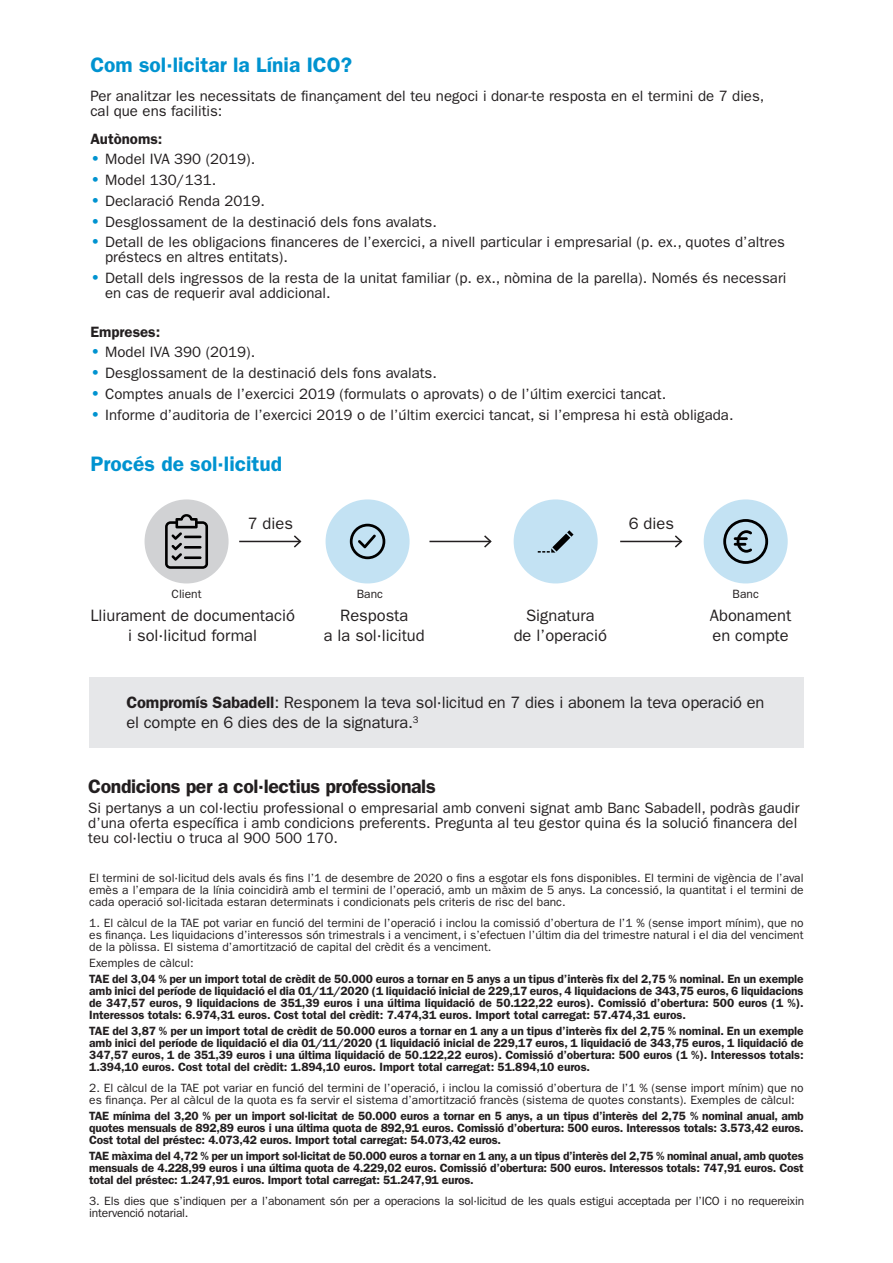
<style>
.page{position:relative;width:893px;height:1263px;background:#fff}
.page>*{position:absolute;margin:0;border:0;box-sizing:border-box;transform-origin:0 0}
.t1{font:600 21px "ITC Franklin Gothic Std";color:#0093d0}
.t2{font:600 19.5px "ITC Franklin Gothic Std";letter-spacing:-.02em;color:#231f20}
.t3{font:16.5px/19.8px "ITC Franklin Gothic Std";color:#231f20;text-align:center}
.t4{font:15px/15px "ITC Franklin Gothic Std";color:#231f20}
.t5{font:600 15px "ITC Franklin Gothic Std";color:#231f20}
.t6{font:600 12px/12px "ITC Franklin Gothic Std";letter-spacing:-.01em;color:#231f20;text-align:justify}
.t7{font:12px/12px "ITC Franklin Gothic Std";color:#231f20;text-align:justify}
.s1{font-weight:600;font-size:16.5px;color:#0093d0}
.s2{font-weight:600}
</style>
<div class="page">
<div style="left:89px;top:677px;width:715px;height:71px;background:#e6e7e9"></div>
<div style="left:145px;top:499px;width:84px;height:84px;background:#d1d2d4;border-radius:50%"></div>
<svg style="left:165px;top:514px;width:43px;height:55px"></svg>
<div style="left:326px;top:499px;width:84px;height:84px;background:#c3e2f3;border-radius:50%"></div>
<svg style="left:350px;top:524px;width:35px;height:35px"></svg>
<div style="left:704px;top:499px;width:84px;height:84px;background:#c3e2f3;border-radius:50%"></div>
<svg style="left:723px;top:519px;width:45px;height:45px"></svg>
<hr style="left:239px;top:541px;width:61px;height:1px;background:#231f20">
<svg style="left:292px;top:535px;width:10px;height:13px"></svg>
<hr style="left:620px;top:541px;width:61px;height:1px;background:#231f20">
<svg style="left:673px;top:535px;width:10px;height:13px"></svg>
<hr style="left:429px;top:541px;width:62px;height:1px;background:#231f20">
<svg style="left:482px;top:535px;width:10px;height:13px"></svg>
<div style="left:514px;top:499px;width:84px;height:84px;background:#c3e2f3;border-radius:50%"></div>
<svg style="left:538px;top:530px;width:35px;height:23px"></svg>
<h1 class="t1" style="left:90px;top:52px;width:263px">Com sol·licitar la Línia ICO?</h1>
<p class="t4" style="left:90px;top:88px;width:675px">Per analitzar les necessitats de finançament del teu negoci i donar-te resposta en el termini de 7 dies, cal que ens facilitis:</p>
<p class="t5" style="left:90px;top:130px;width:73px">Autònoms:</p>
<p class="t4" style="left:90px;top:152px;width:166px"><span class="s1">•</span> Model IVA 390 (2019).</p>
<p class="t4" style="left:90px;top:173px;width:127px"><span class="s1">•</span> Model 130/131.</p>
<p class="t4" style="left:90px;top:193px;width:176px"><span class="s1">•</span> Declaració Renda 2019.</p>
<p class="t4" style="left:90px;top:214px;width:348px"><span class="s1">•</span> Desglossament de la destinació dels fons avalats.</p>
<p class="t4" style="left:105px;top:235px;width:681px;text-indent:-15px"><span class="s1">•</span> Detall de les obligacions financeres de l’exercici, a nivell particular i empresarial (p. ex., quotes d’altres préstecs en altres entitats).</p>
<p class="t4" style="left:105px;top:271px;width:683px;text-indent:-15px"><span class="s1">•</span> Detall dels ingressos de la resta de la unitat familiar (p. ex., nòmina de la parella). Només és necessari en cas de requerir aval addicional.</p>
<p class="t5" style="left:90px;top:323px;width:71px">Empreses:</p>
<p class="t4" style="left:90px;top:345px;width:166px"><span class="s1">•</span> Model IVA 390 (2019).</p>
<p class="t4" style="left:90px;top:366px;width:348px"><span class="s1">•</span> Desglossament de la destinació dels fons avalats.</p>
<p class="t4" style="left:90px;top:386px;width:577px"><span class="s1">•</span> Comptes anuals de l’exercici 2019 (formulats o aprovats) o de l’últim exercici tancat.</p>
<p class="t4" style="left:90px;top:407px;width:645px"><span class="s1">•</span> Informe d’auditoria de l’exercici 2019 o de l’últim exercici tancat, si l’empresa hi està obligada.</p>
<h1 class="t1" style="left:90px;top:451px;width:193px">Procés de sol·licitud</h1>
<h3 class="t3" style="left:248px;top:514px;width:47px">7 dies</h3>
<h3 class="t3" style="left:629px;top:514px;width:47px">6 dies</h3>
<p class="t7" style="left:172px;top:588px;width:31px">Client</p>
<p class="t7" style="left:357px;top:588px;width:28px">Banc</p>
<h3 class="t3" style="left:324px;top:605px;width:102px">Resposta<br>a la sol·licitud</h3>
<h3 class="t3" style="left:90px;top:605px;width:206px">Lliurament de documentació i sol·licitud formal</h3>
<h3 class="t3" style="left:514px;top:605px;width:95px">Signatura<br>de l’operació</h3>
<p class="t7" style="left:733px;top:588px;width:28px">Banc</p>
<h3 class="t3" style="left:710px;top:605px;width:83px;text-align:left">Abonament en compte</h3>
<h3 class="t3" style="left:126px;top:693px;width:639px;text-align:left"><span class="s2">Compromís Sabadell</span>: Responem la teva sol·licitud en 7 dies i abonem la teva operació en el compte en 6 dies des de la signatura.<sup>3</sup></h3>
<h2 class="t2" style="left:88px;top:775px;width:349px">Condicions per a col·lectius professionals</h2>
<p class="t4" style="left:88px;top:800px;width:713px">Si pertanys a un col·lectiu professional o empresarial amb conveni signat amb Banc Sabadell, podràs gaudir d’una oferta específica i amb condicions preferents. Pregunta al teu gestor quina és la solució financera del teu col·lectiu o truca al 900 500 170.</p>
<p class="t7" style="left:89px;top:872px;width:716px">El termini de sol·licitud dels avals és fins l’1 de desembre de 2020 o fins a esgotar els fons disponibles. El termini de vigència de l’aval emès a l’empara de la línia coincidirà amb el termini de l’operació, amb un màxim de 5 anys. La concessió, la quantitat i el termini de cada operació sol·licitada estaran determinats i condicionats pels criteris de risc del banc.</p>
<p class="t7" style="left:89px;top:917px;width:716px">1. El càlcul de la TAE pot variar en funció del termini de l’operació i inclou la comissió d’obertura de l’1 % (sense import mínim), que no es finança. Les liquidacions d’interessos són trimestrals i a venciment, i s’efectuen l’últim dia del trimestre natural i el dia del venciment de la pòlissa. El sistema d’amortització de capital del crèdit és a venciment.</p>
<p class="t7" style="left:89px;top:957px;width:106px">Exemples de càlcul:</p>
<p class="t6" style="left:89px;top:973px;width:716px">TAE del 3,04 % per un import total de crèdit de 50.000 euros a tornar en 5 anys a un tipus d’interès fix del 2,75 % nominal. En un exemple amb inici del període de liquidació el dia 01/11/2020 (1 liquidació inicial de 229,17 euros, 4 liquidacions de 343,75 euros, 6 liquidacions de 347,57 euros, 9 liquidacions de 351,39 euros i una última liquidació de 50.122,22 euros). Comissió d’obertura: 500 euros (1 %).<br>Interessos totals: 6.974,31 euros. Cost total del crèdit: 7.474,31 euros. Import total carregat: 57.474,31 euros.</p>
<p class="t6" style="left:89px;top:1025px;width:716px">TAE del 3,87 % per un import total de crèdit de 50.000 euros a tornar en 1 any a un tipus d’interès fix del 2,75 % nominal. En un exemple amb inici del període de liquidació el dia 01/11/2020 (1 liquidació inicial de 229,17 euros, 1 liquidació de 343,75 euros, 1 liquidació de 347,57 euros, 1 de 351,39 euros i una última liquidació de 50.122,22 euros). Comissió d’obertura: 500 euros (1 %). Interessos totals:<br>1.394,10 euros. Cost total del crèdit: 1.894,10 euros. Import total carregat: 51.894,10 euros.</p>
<p class="t7" style="left:89px;top:1082px;width:716px">2. El càlcul de la TAE pot variar en funció del termini de l’operació, i inclou la comissió d’obertura de l’1 % (sense import mínim) que no es finança. Per al càlcul de la quota es fa servir el sistema d’amortització francès (sistema de quotes constants). Exemples de càlcul:</p>
<p class="t6" style="left:89px;top:1110px;width:716px">TAE mínima del 3,20 % per un import sol·licitat de 50.000 euros a tornar en 5 anys, a un tipus d’interès del 2,75 % nominal anual, amb quotes mensuals de 892,89 euros i una última quota de 892,91 euros. Comissió d’obertura: 500 euros. Interessos totals: 3.573,42 euros.<br>Cost total del préstec: 4.073,42 euros. Import total carregat: 54.073,42 euros.</p>
<p class="t6" style="left:89px;top:1150px;width:716px">TAE màxima del 4,72 % per un import sol·licitat de 50.000 euros a tornar en 1 any, a un tipus d’interès del 2,75 % nominal anual, amb quotes mensuals de 4.228,99 euros i una última quota de 4.229,02 euros. Comissió d’obertura: 500 euros. Interessos totals: 747,91 euros. Cost total del préstec: 1.247,91 euros. Import total carregat: 51.247,91 euros.</p>
<p class="t7" style="left:89px;top:1195px;width:716px">3. Els dies que s’indiquen per a l’abonament són per a operacions la sol·licitud de les quals estigui acceptada per l’ICO i no requereixin intervenció notarial.</p>
</div>
